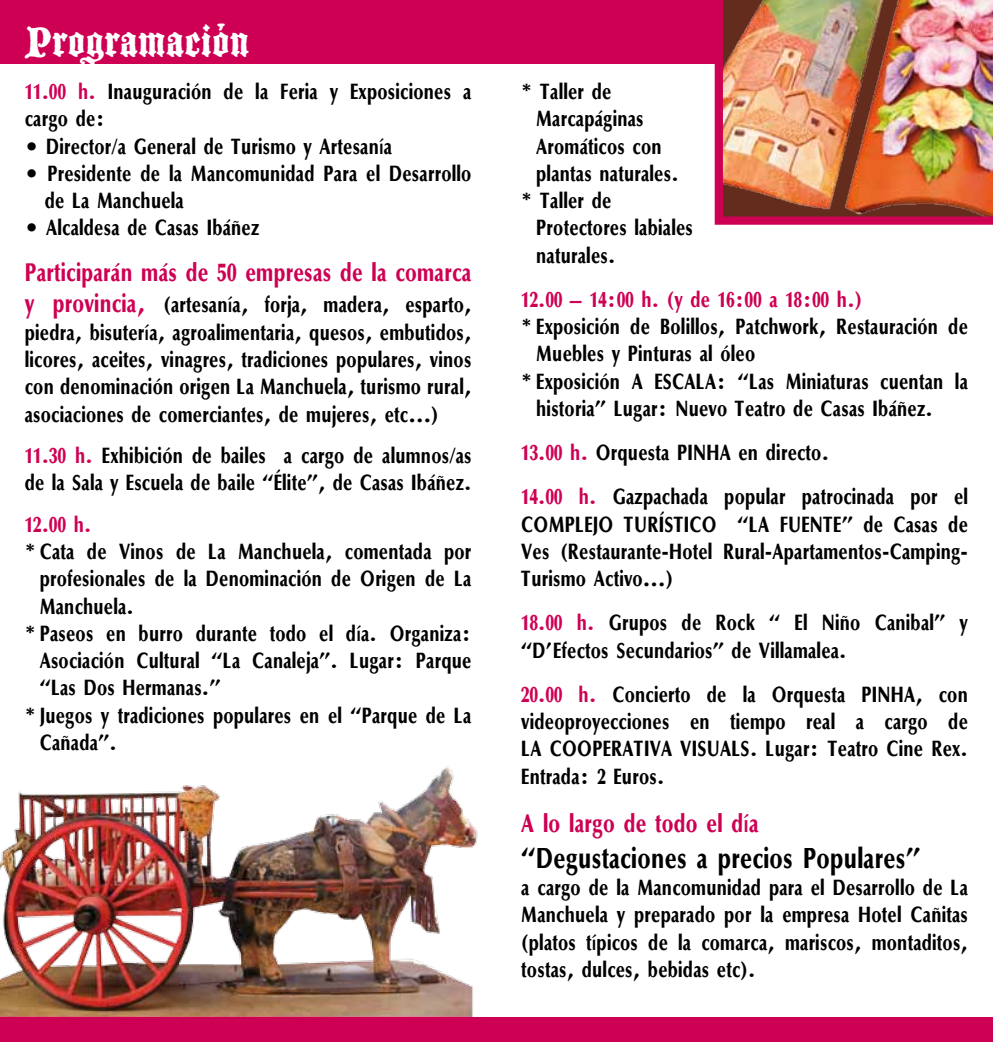
<style>
.page{position:relative;width:993px;height:1042px;background:#fff}
.page>*{position:absolute;margin:0;border:0;box-sizing:border-box;transform-origin:0 0}
.t1{font:45.5px "Blackmoor Let Plain";color:#fff}
.t2{font:800 29.75px "Optane Compact";color:#000}
.t3{font:800 26.25px "Optane Compact";color:#ce0053}
.t4{font:800 22.75px/27.3px "Optane Compact";color:#000}
.t5{font:800 22.75px "Optane Compact";color:#ce0053}
.s1{color:#ce0053}
.s2{font-size:26.25px;color:#ce0053}
</style>
<div class="page">
<img style="left:0;top:766px;width:478px;height:251px">
<div style="left:0;top:1017px;width:992px;height:25px;background:#ce0053"></div>
<div style="left:0;top:0;width:992px;height:63px;background:#ce0053"></div>
<img style="left:714px;top:0;width:278px;height:225px">
<h1 class="t1" style="left:25px;top:7px;width:226px">Programación</h1>
<p class="t4" style="left:25px;top:78px;width:448px"><span class="s1">11.00 h.</span> Inauguración de la Feria y Exposiciones a cargo de:</p>
<p class="t4" style="left:25px;top:132px;width:369px">• Director/a General de Turismo y Artesanía</p>
<p class="t4" style="left:45px;top:160px;width:428px;text-indent:-20px">• Presidente de la Mancomunidad Para el Desarrollo de La Manchuela</p>
<p class="t4" style="left:25px;top:214px;width:236px">• Alcaldesa de Casas Ibáñez</p>
<p class="t3" style="left:25px;top:257px;width:448px">Participarán más de 50 empresas de la comarca</p>
<p class="t4" style="left:25px;top:291px;width:448px;text-align:justify"><span class="s2">y provincia,</span> (artesanía, forja, madera, esparto, piedra, bisutería, agroalimentaria, quesos, embutidos, licores, aceites, vinagres, tradiciones populares, vinos con denominación origen La Manchuela, turismo rural, asociaciones de comerciantes, de mujeres, etc…)</p>
<p class="t4" style="left:25px;top:442px;width:448px"><span class="s1">11.30 h.</span> Exhibición de bailes a cargo de alumnos/as de la Sala y Escuela de baile “Élite”, de Casas Ibáñez.</p>
<p class="t5" style="left:25px;top:511px;width:68px">12.00 h.</p>
<p class="t4" style="left:25px;top:538px;width:448px">* Cata de Vinos de La Manchuela, comentada por</p>
<p class="t4" style="left:40px;top:565px;width:433px">profesionales de la Denominación de Origen de La</p>
<p class="t4" style="left:40px;top:592px;width:96px">Manchuela.</p>
<p class="t4" style="left:25px;top:620px;width:448px">* Paseos en burro durante todo el día. Organiza:</p>
<p class="t4" style="left:40px;top:647px;width:433px">Asociación Cultural “La Canaleja”. Lugar: Parque</p>
<p class="t4" style="left:40px;top:674px;width:182px">“Las Dos Hermanas.”</p>
<p class="t4" style="left:25px;top:701px;width:448px">* Juegos y tradiciones populares en el “Parque de La</p>
<p class="t4" style="left:40px;top:729px;width:79px">Cañada”.</p>
<p class="t4" style="left:521px;top:78px;width:92px">* Taller de</p>
<p class="t4" style="left:536px;top:105px;width:109px">Marcapáginas</p>
<p class="t4" style="left:536px;top:132px;width:127px">Aromáticos con</p>
<p class="t4" style="left:536px;top:160px;width:144px">plantas naturales.</p>
<p class="t4" style="left:521px;top:187px;width:92px">* Taller de</p>
<p class="t4" style="left:536px;top:214px;width:158px">Protectores labiales</p>
<p class="t4" style="left:536px;top:242px;width:81px">naturales.</p>
<p class="t5" style="left:521px;top:286px;width:342px">12.00 – 14:00 h. (y de 16:00 a 18:00 h.)</p>
<p class="t4" style="left:521px;top:313px;width:448px">* Exposición de Bolillos, Patchwork, Restauración de</p>
<p class="t4" style="left:536px;top:340px;width:221px">Muebles y Pinturas al óleo</p>
<p class="t4" style="left:521px;top:368px;width:448px">* Exposición A ESCALA: “Las Miniaturas cuentan la</p>
<p class="t4" style="left:536px;top:395px;width:398px">historia” Lugar: Nuevo Teatro de Casas Ibáñez.</p>
<p class="t4" style="left:521px;top:431px;width:448px;line-height:44.1px"><span class="s1">13.00 h.</span> Orquesta PINHA en directo.<br><span class="s1">14.00 h.</span> Gazpachada popular patrocinada por el</p>
<p class="t4" style="left:521px;top:510px;width:448px;text-align:justify">COMPLEJO TURÍSTICO “LA FUENTE” de Casas de Ves (Restaurante-Hotel Rural-Apartamentos-Camping-Turismo Activo…)</p>
<p class="t4" style="left:521px;top:609px;width:448px"><span class="s1">18.00 h.</span> Grupos de Rock “ El Niño Canibal” y “D’Efectos Secundarios” de Villamalea.</p>
<p class="t4" style="left:521px;top:680px;width:448px;text-align:justify"><span class="s1">20.00 h.</span> Concierto de la Orquesta PINHA, con videoproyecciones en tiempo real a cargo de LA COOPERATIVA VISUALS. Lugar: Teatro Cine Rex.<br>Entrada: 2 Euros.</p>
<p class="t3" style="left:521px;top:808px;width:239px">A lo largo de todo el día</p>
<h2 class="t2" style="left:521px;top:840px;width:400px">“Degustaciones a precios Populares”</h2>
<p class="t4" style="left:521px;top:874px;width:448px;text-align:justify">a cargo de la Mancomunidad para el Desarrollo de La Manchuela y preparado por la empresa Hotel Cañitas (platos típicos de la comarca, mariscos, montaditos, tostas, dulces, bebidas etc).</p>
</div>
